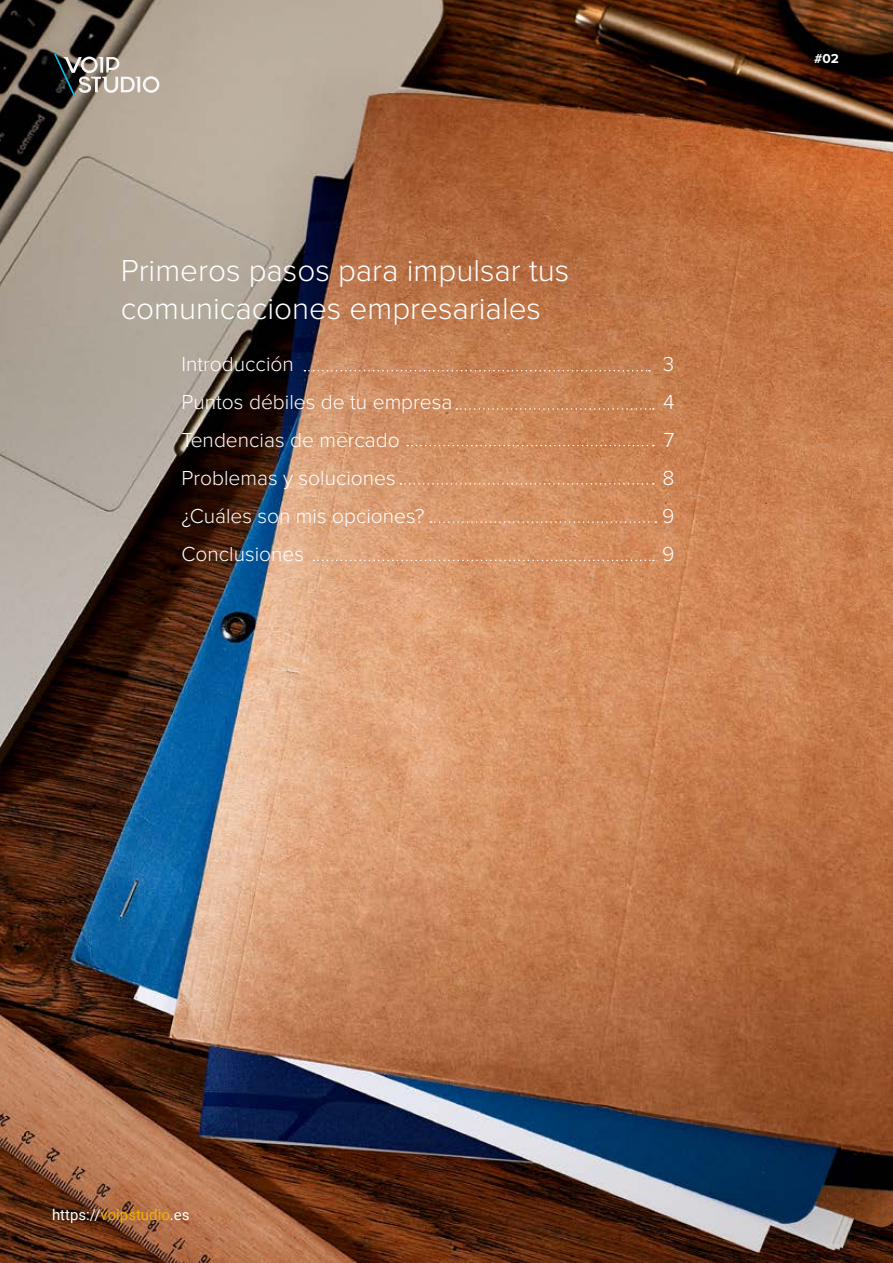
<style>
.page{position:relative;width:893px;height:1263px;background:#fff}
.page>*{position:absolute;margin:0;border:0;box-sizing:border-box;transform-origin:0 0}
.t1{font:300 31.5px/37.8px "Proxima Nova";color:#fff}
.t2{font:300 21px/38px "Proxima Nova";color:#fff}
.t3{font:15px "Roboto";color:#fff}
.t4{font:700 13.5px "Proxima Nova";color:#fff}
.s1{color:#e9b400}
</style>
<div class="page">
<img style="left:0;top:0;width:893px;height:1263px">
<svg style="left:54px;top:54px;width:105px;height:42px;background:#918d84"></svg>
<svg style="left:304px;top:370px;width:346px;height:1px"></svg>
<svg style="left:456px;top:408px;width:198px;height:2px"></svg>
<svg style="left:407px;top:445px;width:247px;height:1px"></svg>
<svg style="left:400px;top:483px;width:254px;height:2px"></svg>
<svg style="left:430px;top:521px;width:226px;height:2px"></svg>
<svg style="left:313px;top:560px;width:341px;height:1px"></svg>
<h1 class="t1" style="left:121px;top:253px;width:450px">Primeros pasos para impulsar tus comunicaciones empresariales</h1>
<p class="t2" style="left:181px;top:346px;width:272px">Introducción<br>Puntos débiles de tu empresa<br>Tendencias de mercado<br>Problemas y soluciones ¿Cuáles son mis opciones?<br>Conclusiones</p>
<p class="t2" style="left:662px;top:346px;width:14px;text-align:justify">3<br>4<br>7<br>8<br>9<br>9</p>
<p class="t4" style="left:814px;top:53px;width:26px">#02</p>
<p class="t3" style="left:52px;top:1204px;width:139px">https://<span class="s1">voipstudio</span>.es</p>
</div>
